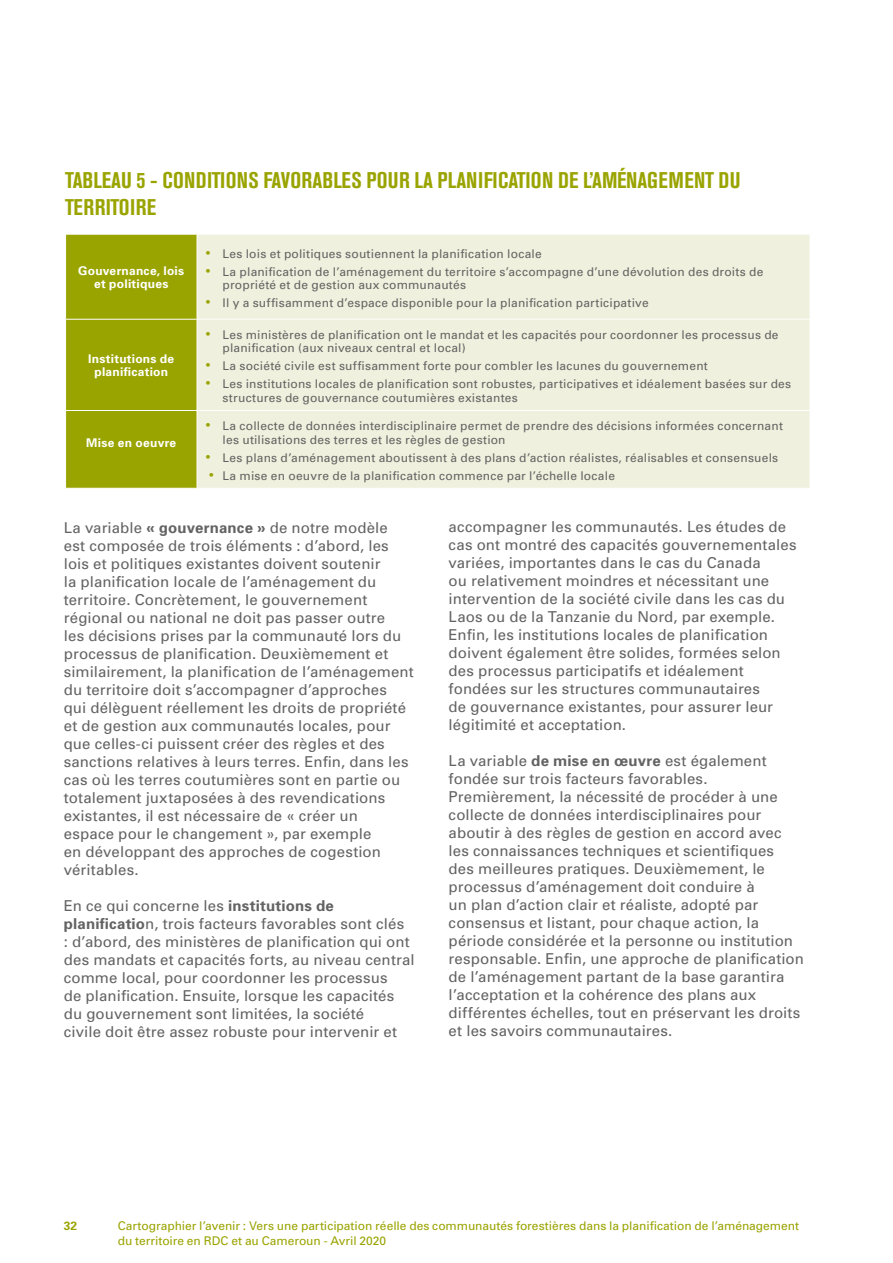
<style>
.page{position:relative;width:893px;height:1263px;background:#fff}
.page>*{position:absolute;margin:0;border:0;box-sizing:border-box;transform-origin:0 0}
.t1{font:700 condensed 22.5px/27px "Akzidenz Grotesk BE";letter-spacing:.01em;color:#9aa400}
.t2{font:15px/18px "Univers";letter-spacing:.01em;color:#646363}
.t3{font:12px/13.5px "Univers";letter-spacing:.02em;color:#646363}
.t4{font:12px/15px "Univers";letter-spacing:-.005em;color:#9aa400}
.t5{font:700 12px/13.5px "Univers";letter-spacing:.02em;color:#fff;text-align:center}
.t6{font:700 12px "Univers";color:#9aa400}
.s1{font-size:15px;color:#9aa400}
.s2{font-weight:700}
</style>
<div class="page">
<div style="left:66px;top:235px;width:131px;height:253px;background:#9aa400"></div>
<div style="left:198px;top:235px;width:612px;height:253px;background:#eff0dd"></div>
<hr style="left:65px;top:410px;width:132px;height:1px;background:#fff">
<hr style="left:197px;top:410px;width:613px;height:1px;background:#fff">
<hr style="left:197px;top:319px;width:613px;height:1px;background:#fff">
<hr style="left:65px;top:319px;width:132px;height:1px;background:#fff">
<h1 class="t1" style="left:65px;top:167px;width:677px">TABLEAU 5 - CONDITIONS FAVORABLES POUR LA PLANIFICATION DE L’AMÉNAGEMENT DU<br>TERRITOIRE</h1>
<p class="t5" style="left:78px;top:264px;width:107px">Gouvernance, lois et politiques</p>
<p class="t5" style="left:88px;top:352px;width:88px">Institutions de planification</p>
<p class="t5" style="left:86px;top:436px;width:91px">Mise en oeuvre</p>
<p class="t3" style="left:206px;top:247px;width:338px"><span class="s1">•</span> Les lois et politiques soutiennent la planification locale</p>
<p class="t3" style="left:223px;top:265px;width:542px;text-indent:-17px"><span class="s1">•</span> La planification de l’aménagement du territoire s’accompagne d’une dévolution des droits de propriété et de gestion aux communautés</p>
<p class="t3" style="left:206px;top:296px;width:445px"><span class="s1">•</span> Il y a suffisamment d’espace disponible pour la planification participative</p>
<p class="t3" style="left:223px;top:328px;width:558px;text-indent:-17px"><span class="s1">•</span> Les ministères de planification ont le mandat et les capacités pour coordonner les processus de planification (aux niveaux central et local)</p>
<p class="t3" style="left:206px;top:360px;width:504px"><span class="s1">•</span> La société civile est suffisamment forte pour combler les lacunes du gouvernement</p>
<p class="t3" style="left:223px;top:378px;width:570px;text-indent:-17px"><span class="s1">•</span> Les institutions locales de planification sont robustes, participatives et idéalement basées sur des structures de gouvernance coutumières existantes</p>
<p class="t3" style="left:223px;top:419px;width:562px;text-indent:-17px"><span class="s1">•</span> La collecte de données interdisciplinaire permet de prendre des décisions informées concernant les utilisations des terres et les règles de gestion</p>
<p class="t3" style="left:206px;top:451px;width:574px"><span class="s1">•</span> Les plans d’aménagement aboutissent à des plans d’action réalistes, réalisables et consensuels</p>
<p class="t3" style="left:209px;top:469px;width:408px"><span class="s1">•</span> La mise en oeuvre de la planification commence par l’échelle locale</p>
<p class="t2" style="left:64px;top:519px;width:352px">La variable <span class="s2">« gouvernance »</span> de notre modèle<br>est composée de trois éléments : d’abord, les lois et politiques existantes doivent soutenir<br>la planification locale de l’aménagement du territoire. Concrètement, le gouvernement régional ou national ne doit pas passer outre<br>les décisions prises par la communauté lors du processus de planification. Deuxièmement et similairement, la planification de l’aménagement du territoire doit s’accompagner d’approches<br>qui délèguent réellement les droits de propriété et de gestion aux communautés locales, pour que celles-ci puissent créer des règles et des sanctions relatives à leurs terres. Enfin, dans les cas où les terres coutumières sont en partie ou totalement juxtaposées à des revendications existantes, il est nécessaire de « créer un<br>espace pour le changement », par exemple<br>en développant des approches de cogestion véritables.</p>
<p class="t2" style="left:64px;top:897px;width:352px">En ce qui concerne les <span class="s2">institutions de planificatio</span>n, trois facteurs favorables sont clés<br>: d’abord, des ministères de planification qui ont des mandats et capacités forts, au niveau central comme local, pour coordonner les processus<br>de planification. Ensuite, lorsque les capacités du gouvernement sont limitées, la société<br>civile doit être assez robuste pour intervenir et</p>
<p class="t2" style="left:449px;top:518px;width:349px">accompagner les communautés. Les études de cas ont montré des capacités gouvernementales variées, importantes dans le cas du Canada<br>ou relativement moindres et nécessitant une intervention de la société civile dans les cas du Laos ou de la Tanzanie du Nord, par exemple.<br>Enfin, les institutions locales de planification doivent également être solides, formées selon des processus participatifs et idéalement fondées sur les structures communautaires<br>de gouvernance existantes, pour assurer leur légitimité et acceptation.</p>
<p class="t2" style="left:449px;top:752px;width:357px">La variable <span class="s2">de mise en œuvre</span> est également fondée sur trois facteurs favorables.<br>Premièrement, la nécessité de procéder à une collecte de données interdisciplinaires pour aboutir à des règles de gestion en accord avec les connaissances techniques et scientifiques<br>des meilleures pratiques. Deuxièmement, le processus d’aménagement doit conduire à<br>un plan d’action clair et réaliste, adopté par consensus et listant, pour chaque action, la période considérée et la personne ou institution responsable. Enfin, une approche de planification de l’aménagement partant de la base garantira l’acceptation et la cohérence des plans aux différentes échelles, tout en préservant les droits et les savoirs communautaires.</p>
<p class="t6" style="left:64px;top:1218px;width:15px">32</p>
<p class="t4" style="left:118px;top:1218px;width:683px">Cartographier l’avenir : Vers une participation réelle des communautés forestières dans la planification de l’aménagement du territoire en RDC et au Cameroun - Avril 2020</p>
</div>
